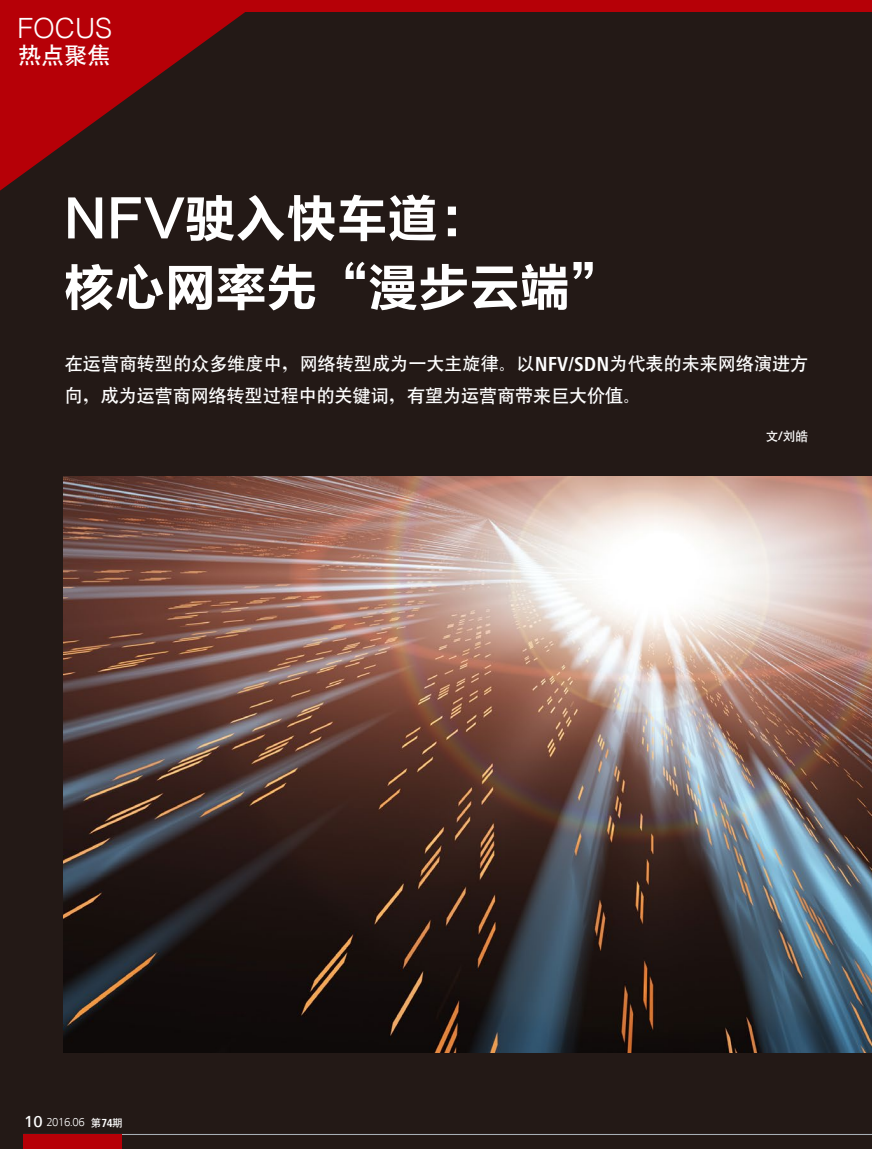
<style>
.page{position:relative;width:872px;height:1149px;background:#fff}
.page>*{position:absolute;margin:0;border:0;box-sizing:border-box;transform-origin:0 0}
.t1{font:50.7px/69px "FZLTCHJW GB1 0";color:#fff}
.t2{font:300 27.9px "Helvetica LT";color:#fff}
.t3{font:22.95px "Heiti CSEG Medium GB";color:#fff}
.t4{font:18px/31.5px "Heiti CSEG Medium GB";letter-spacing:.005em;color:#fff}
.t5{font:12.75px "Heiti CSEG Medium GB";color:#fff}
.t6{font:300 12px "Frutiger Next LT";letter-spacing:-.04em;color:#fff}
.s1{font-family:"Frutiger Next LT";font-weight:700;font-stretch:condensed;font-size:20.85px}
.s2{font-weight:500;font-size:16.5px}
.s3{font-family:"Heiti CSEG Medium GB";font-weight:400;font-size:10.5px}
.s4{font-weight:700;font-stretch:condensed}
.s5{font-family:"Frutiger Next LT";font-weight:700}
</style>
<div class="page">
<div style="left:0;top:0;width:872px;height:1148px;background:#231916"></div>
<hr style="left:23px;top:1133px;width:849px;height:1px;background:#a7afb5">
<div style="left:23px;top:1133px;width:99px;height:15px;background:#b60007"></div>
<svg style="left:0;top:11px;width:262px;height:179px"></svg>
<img style="left:64px;top:476px;width:808px;height:575px">
<div style="left:0;top:0;width:872px;height:11px;background:#b60007"></div>
<h2 class="t2" style="left:18px;top:11px;width:96px">FOCUS</h2>
<p class="t3" style="left:19px;top:44px;width:93px">热点聚焦</p>
<h1 class="t1" style="left:64px;top:185px;width:558px">NFV驶入快车道：<br>核心网率先“漫步云端”</h1>
<p class="t4" style="left:65px;top:348px;width:745px">在运营商转型的众多维度中，网络转型成为一大主旋律。以<span class="s1">NFV/SDN</span>为代表的未来网络演进方向，成为运营商网络转型过程中的关键词，有望为运营商带来巨大价值。</p>
<p class="t6" style="left:24px;top:1115px;width:100px"><span class="s2">10</span> 2016.06 <span class="s3">第</span><span class="s4">74</span><span class="s3">期</span></p>
<p class="t5" style="left:766px;top:429px;width:44px">文<span class="s5">/</span>刘皓</p>
</div>
